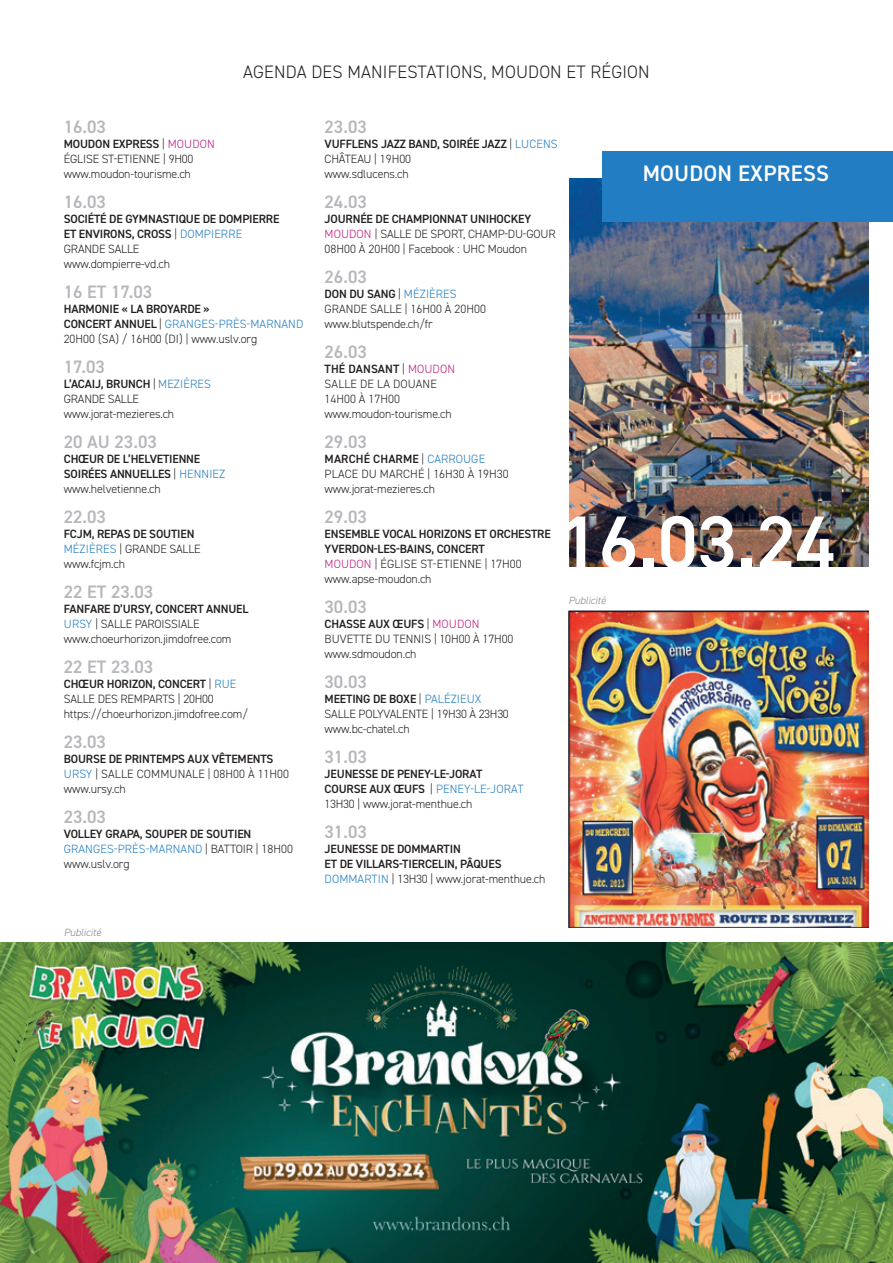
<style>
.page{position:relative;width:893px;height:1263px;background:#fff}
.page>*{position:absolute;margin:0;border:0;box-sizing:border-box;transform-origin:0 0}
.t1{font:600 75.6px "DIN2014";color:#fff}
.t2{font:600 22.5px "DIN2014";letter-spacing:.01em;color:#fff}
.t3{font:600 18px "DIN2014";color:#b6b7bb}
.t4{font:300 18px "DIN2014";letter-spacing:.01em;color:#231f20}
.t5{font:300 12px/15px "DIN2014";letter-spacing:-.01em;color:#231f20}
.t6{font:600 12px/15px "DIN2014";letter-spacing:-.015em;color:#231f20}
.t7{font:italic 300 10.5px "DIN2014";color:#808285}
.s1{font-weight:600}
.s2{color:#be1d7e}
.s3{font-weight:300}
.s4{font-weight:300;color:#227dc2}
.s5{color:#227dc2}
.s6{font-weight:300;color:#be1d7e}
</style>
<div class="page">
<img style="left:569px;top:179px;width:299px;height:387px">
<img style="left:0;top:943px;width:893px;height:320px">
<div style="left:603px;top:151px;width:290px;height:70px;background:#227dc2"></div>
<img style="left:568px;top:610px;width:300px;height:318px">
<h3 class="t4" style="left:243px;top:61px;width:408px">AGENDA DES MANIFESTATIONS, MOUDON ET RÉGION</h3>
<h3 class="t3" style="left:64px;top:114px;width:44px">16.03</h3>
<p class="t5" style="left:64px;top:136px;width:152px"><span class="s1">MOUDON EXPRESS</span> | <span class="s2">MOUDON<br></span>ÉGLISE ST-ETIENNE | 9H00 www.moudon-tourisme.ch</p>
<h3 class="t3" style="left:64px;top:189px;width:44px">16.03</h3>
<p class="t6" style="left:64px;top:211px;width:217px">SOCIÉTÉ DE GYMNASTIQUE DE DOMPIERRE<br>ET ENVIRONS, CROSS <span class="s3">|</span> <span class="s4">DOMPIERRE<br></span><span class="s3">GRANDE SALLE<br>www.dompierre-vd.ch</span></p>
<h3 class="t3" style="left:64px;top:279px;width:90px">16 ET 17.03</h3>
<p class="t6" style="left:64px;top:301px;width:241px">HARMONIE « LA BROYARDE »<br>CONCERT ANNUEL <span class="s3">|</span> <span class="s4">GRANGES-PRÈS-MARNAND<br></span><span class="s3">20H00 (SA) / 16H00 (DI) | www.uslv.org</span></p>
<h3 class="t3" style="left:64px;top:354px;width:43px">17.03</h3>
<p class="t5" style="left:64px;top:376px;width:149px"><span class="s1">L’ACAIJ, BRUNCH</span> | <span class="s5">MEZIÈRES<br></span>GRANDE SALLE www.jorat-mezieres.ch</p>
<h3 class="t3" style="left:64px;top:429px;width:95px">20 AU 23.03</h3>
<p class="t6" style="left:64px;top:451px;width:163px">CHŒUR DE L’HELVETIENNE<br>SOIRÉES ANNUELLES <span class="s3">|</span> <span class="s4">HENNIEZ </span><span class="s3">www.helvetienne.ch</span></p>
<h3 class="t3" style="left:64px;top:504px;width:44px">22.03</h3>
<p class="t5" style="left:64px;top:526px;width:138px"><span class="s1">FCJM, REPAS DE SOUTIEN<br></span><span class="s5">MÉZIÈRES</span> | GRANDE SALLE www.fcjm.ch</p>
<h3 class="t3" style="left:64px;top:579px;width:91px">22 ET 23.03</h3>
<p class="t5" style="left:64px;top:601px;width:186px"><span class="s1">FANFARE D’URSY, CONCERT ANNUEL<br></span><span class="s5">URSY</span> | SALLE PAROISSIALE www.choeurhorizon.jimdofree.com</p>
<h3 class="t3" style="left:64px;top:654px;width:91px">22 ET 23.03</h3>
<p class="t5" style="left:64px;top:676px;width:186px"><span class="s1">CHŒUR HORIZON, CONCERT</span> | <span class="s5">RUE<br></span>SALLE DES REMPARTS | 20H00 https://choeurhorizon.jimdofree.com/</p>
<h3 class="t3" style="left:64px;top:729px;width:44px">23.03</h3>
<p class="t5" style="left:64px;top:751px;width:227px"><span class="s1">BOURSE DE PRINTEMPS AUX VÊTEMENTS<br></span><span class="s5">URSY</span> | SALLE COMMUNALE | 08H00 À 11H00 www.ursy.ch</p>
<h3 class="t3" style="left:64px;top:804px;width:44px">23.03</h3>
<p class="t6" style="left:64px;top:826px;width:231px">VOLLEY GRAPA, SOUPER DE SOUTIEN<br><span class="s4">GRANGES-PRÈS-MARNAND</span> <span class="s3">| BATTOIR | 18H00 www.uslv.org</span></p>
<p class="t7" style="left:64px;top:926px;width:39px">Publicité</p>
<h3 class="t3" style="left:325px;top:114px;width:44px">23.03</h3>
<p class="t5" style="left:325px;top:136px;width:235px"><span class="s1">VUFFLENS JAZZ BAND, SOIRÉE JAZZ</span> | <span class="s5">LUCENS<br></span>CHÂTEAU | 19H00<br>www.sdlucens.ch</p>
<h3 class="t3" style="left:325px;top:189px;width:44px">24.03</h3>
<p class="t5" style="left:325px;top:211px;width:232px"><span class="s1">JOURNÉE DE CHAMPIONNAT UNIHOCKEY<br></span><span class="s2">MOUDON</span> | SALLE DE SPORT, CHAMP-DU-GOUR<br>08H00 À 20H00 | Facebook : UHC Moudon</p>
<h3 class="t3" style="left:325px;top:264px;width:44px">26.03</h3>
<p class="t5" style="left:325px;top:286px;width:163px"><span class="s1">DON DU SANG</span> | <span class="s5">MÉZIÈRES<br></span>GRANDE SALLE | 16H00 À 20H00 www.blutspende.ch/fr</p>
<h3 class="t3" style="left:325px;top:339px;width:44px">26.03</h3>
<p class="t5" style="left:325px;top:361px;width:132px"><span class="s1">THÉ DANSANT</span> | <span class="s2">MOUDON<br></span>SALLE DE LA DOUANE<br>14H00 À 17H00 www.moudon-tourisme.ch</p>
<h3 class="t3" style="left:325px;top:429px;width:44px">29.03</h3>
<p class="t5" style="left:325px;top:451px;width:186px"><span class="s1">MARCHÉ CHARME</span> | <span class="s5">CARROUGE<br></span>PLACE DU MARCHÉ | 16H30 À 19H30 www.jorat-mezieres.ch</p>
<h3 class="t3" style="left:325px;top:504px;width:44px">29.03</h3>
<p class="t6" style="left:325px;top:526px;width:228px">ENSEMBLE VOCAL HORIZONS ET ORCHESTRE<br>YVERDON-LES-BAINS, CONCERT<br><span class="s6">MOUDON</span> <span class="s3">| ÉGLISE ST-ETIENNE | 17H00 www.apse-moudon.ch</span></p>
<h3 class="t3" style="left:325px;top:594px;width:44px">30.03</h3>
<p class="t5" style="left:325px;top:616px;width:190px"><span class="s1">CHASSE AUX ŒUFS</span> | <span class="s2">MOUDON<br></span>BUVETTE DU TENNIS | 10H00 À 17H00 www.sdmoudon.ch</p>
<h3 class="t3" style="left:325px;top:669px;width:44px">30.03</h3>
<p class="t5" style="left:325px;top:691px;width:186px"><span class="s1">MEETING DE BOXE</span> | <span class="s5">PALÉZIEUX<br></span>SALLE POLYVALENTE | 19H30 À 23H30 www.bc-chatel.ch</p>
<h3 class="t3" style="left:325px;top:744px;width:44px">31.03</h3>
<p class="t6" style="left:325px;top:766px;width:200px">JEUNESSE DE PENEY-LE-JORAT<br>COURSE AUX ŒUFS <span class="s3">|</span> <span class="s4">PENEY-LE-JORAT<br></span><span class="s3">13H30 | www.jorat-menthue.ch</span></p>
<h3 class="t3" style="left:325px;top:819px;width:44px">31.03</h3>
<p class="t6" style="left:325px;top:841px;width:222px">JEUNESSE DE DOMMARTIN<br>ET DE VILLARS-TIERCELIN, PÂQUES<br><span class="s4">DOMMARTIN</span> <span class="s3">| 13H30 | www.jorat-menthue.ch</span></p>
<h2 class="t2" style="left:643px;top:159px;width:188px">MOUDON EXPRESS</h2>
<h1 class="t1" style="left:559px;top:492px;width:277px">16.03.24</h1>
<p class="t7" style="left:568px;top:594px;width:39px">Publicité</p>
</div>
